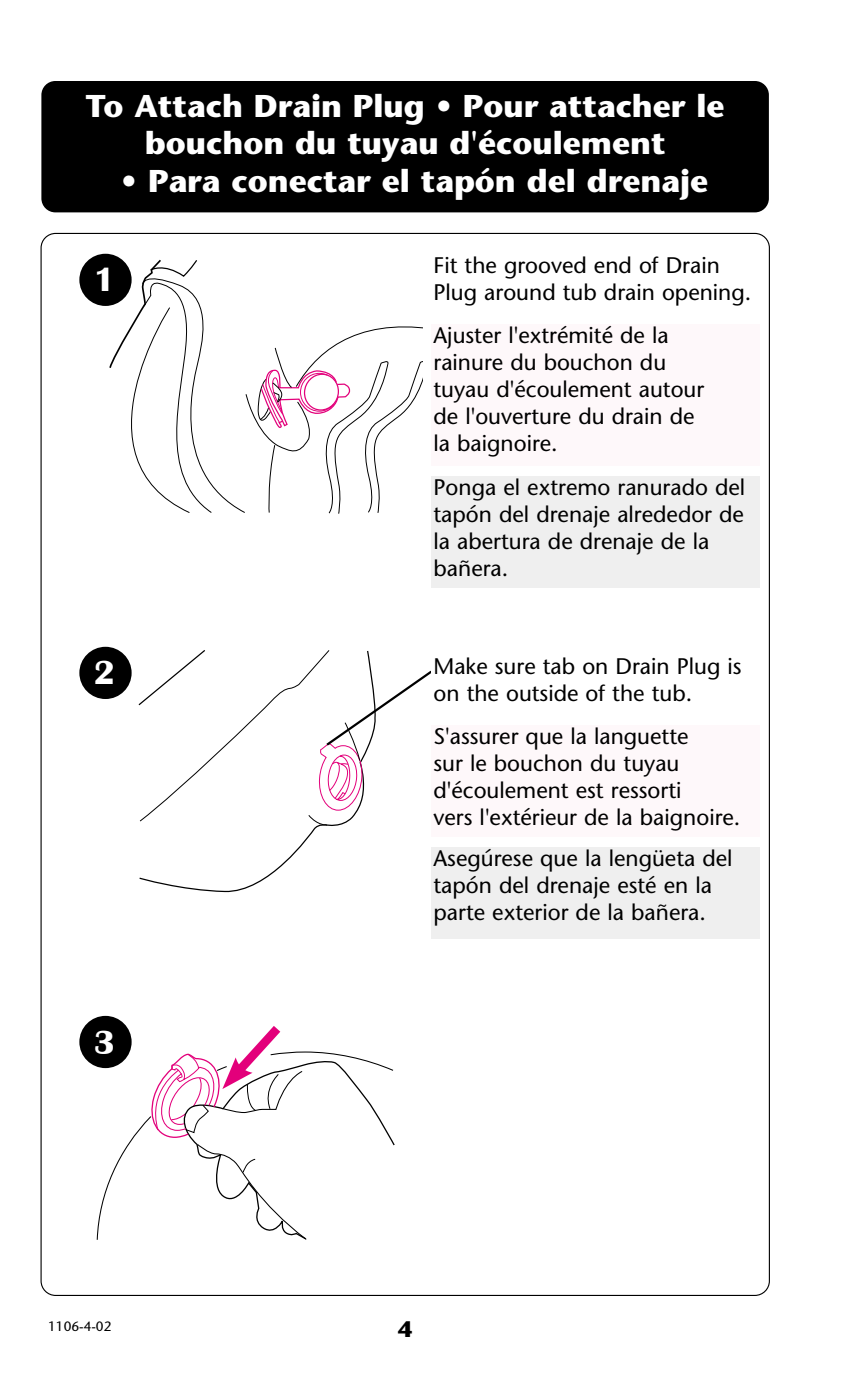
<style>
.page{position:relative;width:851px;height:1377px;background:#fff}
.page>*{position:absolute;margin:0;border:0;box-sizing:border-box;transform-origin:0 0}
.t1{font:700 34.65px "Britannic";color:#fff}
.t2{font:700 31.5px/37.8px "Stone Sans";color:#fff;text-align:center}
.t3{font:22.5px/27px "Stone Sans";color:#000}
.t4{font:700 22.5px "Stone Sans";color:#000}
.t5{font:13.5px "Stone Sans";color:#000}
</style>
<div class="page">
<div style="left:41px;top:81px;width:727px;height:131px;background:#000;border-radius:14px"></div>
<svg style="left:109px;top:258px;width:313px;height:256px"></svg>
<div style="left:79px;top:254px;width:53px;height:52px;background:#000;border-radius:50%"></div>
<svg style="left:138px;top:704px;width:182px;height:189px"></svg>
<div style="left:79px;top:647px;width:53px;height:52px;background:#000;border-radius:50%"></div>
<svg style="left:251px;top:1026px;width:144px;height:119px"></svg>
<svg style="left:96px;top:1051px;width:298px;height:189px"></svg>
<div style="left:79px;top:1016px;width:53px;height:52px;background:#000;border-radius:50%"></div>
<svg style="left:139px;top:650px;width:292px;height:176px"></svg>
<div style="left:431px;top:476px;width:328px;height:111px;background:#efefef"></div>
<div style="left:431px;top:726px;width:328px;height:111px;background:#fef8fa"></div>
<div style="left:431px;top:847px;width:328px;height:91px;background:#efefef"></div>
<div style="left:431px;top:324px;width:328px;height:142px;background:#fef8fa"></div>
<h2 class="t2" style="left:86px;top:90px;width:640px">To Attach Drain Plug • Pour attacher le bouchon du tuyau d'écoulement</h2>
<h2 class="t2" style="left:121px;top:166px;width:588px">• Para conectar el tapón del drenaje</h2>
<h1 class="t1" style="left:94px;top:263px;width:23px">1</h1>
<h1 class="t1" style="left:94px;top:656px;width:23px">2</h1>
<h1 class="t1" style="left:94px;top:1025px;width:23px">3</h1>
<p class="t3" style="left:433px;top:254px;width:319px">Fit the grooved end of Drain<br>Plug around tub drain opening.</p>
<p class="t3" style="left:433px;top:324px;width:272px">Ajuster l'extrémité de la rainure du bouchon du tuyau d'écoulement autour de l'ouverture du drain de la baignoire.</p>
<p class="t3" style="left:433px;top:476px;width:313px">Ponga el extremo ranurado del tapón del drenaje alrededor de la abertura de drenaje de la bañera.</p>
<p class="t3" style="left:433px;top:655px;width:310px">Make sure tab on Drain Plug is on the outside of the tub.</p>
<p class="t3" style="left:433px;top:725px;width:308px">S'assurer que la languette<br>sur le bouchon du tuyau d'écoulement est ressorti<br>vers l'extérieur de la baignoire.</p>
<p class="t3" style="left:433px;top:847px;width:300px">Asegúrese que la lengüeta del tapón del drenaje esté en la parte exterior de la bañera.</p>
<p class="t5" style="left:48px;top:1321px;width:65px">1106-4-02</p>
<p class="t4" style="left:398px;top:1321px;width:16px">4</p>
</div>
